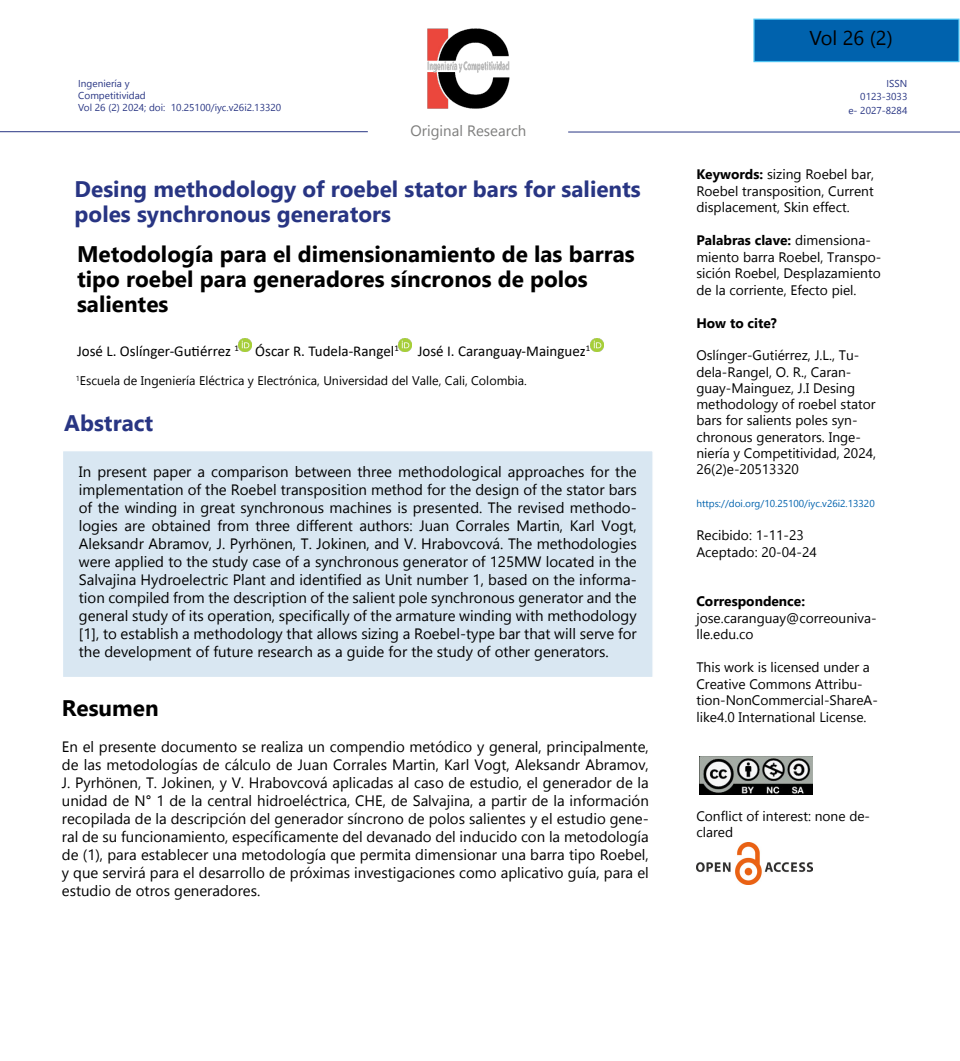
<style>
.page{position:relative;width:960px;height:1061px;background:#fff}
.page>*{position:absolute;margin:0;border:0;box-sizing:border-box;transform-origin:0 0}
.t1{font:700 22.5px/25px "Gadugi";color:#000}
.t2{font:700 22.5px/25px "Gadugi";color:#283583}
.t3{font:15px/18px "Gadugi";color:#000;text-align:justify}
.t4{font:15px "Calibri";color:#000}
.t5{font:15px "Gadugi";color:#7e7e7d}
.t6{font:13.75px/16.5px "Gadugi";color:#000}
.t7{font:700 13.75px "Gadugi";color:#000}
.t8{font:12.5px "Gadugi";color:#000}
.t9{font:10px "Gadugi";color:#0062ad}
.t10{font:10px "Gadugi";color:#283583}
.t11{font:10px/13.8px "Segoe UI Emoji";color:#283583;text-align:right}
.s1{font-weight:700}
</style>
<div class="page">
<hr style="left:0;top:131px;width:368px;height:1px;background:#283583">
<hr style="left:568px;top:132px;width:392px;height:1px;background:#283583">
<div style="left:754px;top:19px;width:205px;height:43px;background:#0062ad"></div>
<div style="left:753px;top:19px;width:206px;height:43px;border:1px solid #4cc2f1"></div>
<svg style="left:239px;top:338px;width:13px;height:13px"></svg>
<svg style="left:399px;top:338px;width:13px;height:13px"></svg>
<svg style="left:590px;top:338px;width:13px;height:13px"></svg>
<div style="left:62px;top:450px;width:592px;height:228px;background:#d9e7f2;border:1px solid #fff"></div>
<img style="left:696px;top:842px;width:116px;height:42px">
<img style="left:427px;top:28px;width:83px;height:81px">
<img style="left:700px;top:756px;width:112px;height:38px">
<p class="t11" style="left:84px;top:88px;width:43px">□ ▼▼❖</p>
<p class="t10" style="left:139px;top:101px;width:144px">✔ doi: 10.25100/iyc.v26i2.13320</p>
<p class="t11" style="left:876px;top:90px;width:32px">✓✓✓✓ ✔</p>
<p class="t5" style="left:411px;top:122px;width:117px">Original Research</p>
<h1 class="t2" style="left:75px;top:177px;width:568px">Desing methodology of roebel stator bars for salients poles synchronous generators</h1>
<h1 class="t1" style="left:77px;top:241px;width:559px">Metodología para el dimensionamiento de las barras tipo roebel para generadores síncronos de polos salientes</h1>
<p class="t4" style="left:77px;top:341px;width:323px">José L. Oslínger-Gutiérrez <sup>1</sup> Óscar R. Tudela-Rangel<sup>1</sup></p>
<p class="t4" style="left:418px;top:341px;width:174px">José I. Caranguay-Mainguez<sup>1</sup></p>
<p class="t8" style="left:76px;top:373px;width:452px"><sup>1</sup>Escuela de Ingeniería Eléctrica y Electrónica, Universidad del Valle, Cali, Colombia.</p>
<h1 class="t2" style="left:64px;top:410px;width:91px">Abstract</h1>
<p class="t3" style="left:79px;top:462px;width:559px">In present paper a comparison between three methodological approaches for the implementation of the Roebel transposition method for the design of the stator bars of the winding in great synchronous machines is presented. The revised methodo&shy;logies are obtained from three different authors: Juan Corrales Martin, Karl Vogt, Aleksandr Abramov, J. Pyrhönen, T. Jokinen, and V. Hrabovcová. The methodologies were applied to the study case of a synchronous generator of 125MW located in the Salvajina Hydroelectric Plant and identified as Unit number 1, based on the informa&shy;tion compiled from the description of the salient pole synchronous generator and the general study of its operation, specifically of the armature winding with methodology [1], to establish a methodology that allows sizing a Roebel-type bar that will serve for the development of future research as a guide for the study of other generators.</p>
<h1 class="t1" style="left:62px;top:695px;width:98px">Resumen</h1>
<p class="t3" style="left:62px;top:737px;width:588px">En el presente documento se realiza un compendio metódico y general, principalmente, de las metodologías de cálculo de Juan Corrales Martin, Karl Vogt, Aleksandr Abramov, J. Pyrhönen, T. Jokinen, y V. Hrabovcová aplicadas al caso de estudio, el generador de la unidad de N° 1 de la central hidroeléctrica, CHE, de Salvajina, a partir de la información recopilada de la descripción del generador síncrono de polos salientes y el estudio gene&shy;ral de su funcionamiento, específicamente del devanado del inducido con la metodología de (1), para establecer una metodología que permita dimensionar una barra tipo Roebel, y que servirá para el desarrollo de próximas investigaciones como aplicativo guía, para el estudio de otros generadores.</p>
<p class="t6" style="left:696px;top:166px;width:179px;text-align:justify"><span class="s1">Keywords:</span> sizing Roebel bar, Roebel transposition, Current displacement, Skin effect.</p>
<p class="t6" style="left:696px;top:232px;width:187px"><span class="s1">Palabras clave:</span> dimensiona&shy;miento barra Roebel, Transpo&shy;sición Roebel, Desplazamiento de la corriente, Efecto piel.</p>
<p class="t7" style="left:696px;top:314px;width:82px">How to cite?</p>
<p class="t6" style="left:696px;top:347px;width:181px">Oslínger-Gutiérrez, J.L., Tu&shy;dela-Rangel, O. R., Caran&shy;guay-Mainguez, J.I Desing methodology of roebel stator bars for salients poles syn&shy;chronous generators. Inge&shy;niería y Competitividad, 2024,<br>26(2)e-20513320</p>
<p class="t9" style="left:696px;top:497px;width:180px">https://doi.org/10.25100/iyc.v26i2.13320</p>
<p class="t6" style="left:696px;top:527px;width:122px">Recibido: 1-11-23<br>Aceptado: 20-04-24</p>
<p class="t7" style="left:696px;top:593px;width:110px">Correspondence:</p>
<p class="t6" style="left:696px;top:609px;width:182px">jose.caranguay@correouniva&shy;lle.edu.co</p>
<p class="t6" style="left:696px;top:659px;width:183px">This work is licensed under a<br>Creative Commons Attribu&shy;tion-NonCommercial-ShareA&shy;like4.0 International License.</p>
<p class="t6" style="left:696px;top:807px;width:175px">Conflict of interest: none de&shy;clared</p>
</div>
